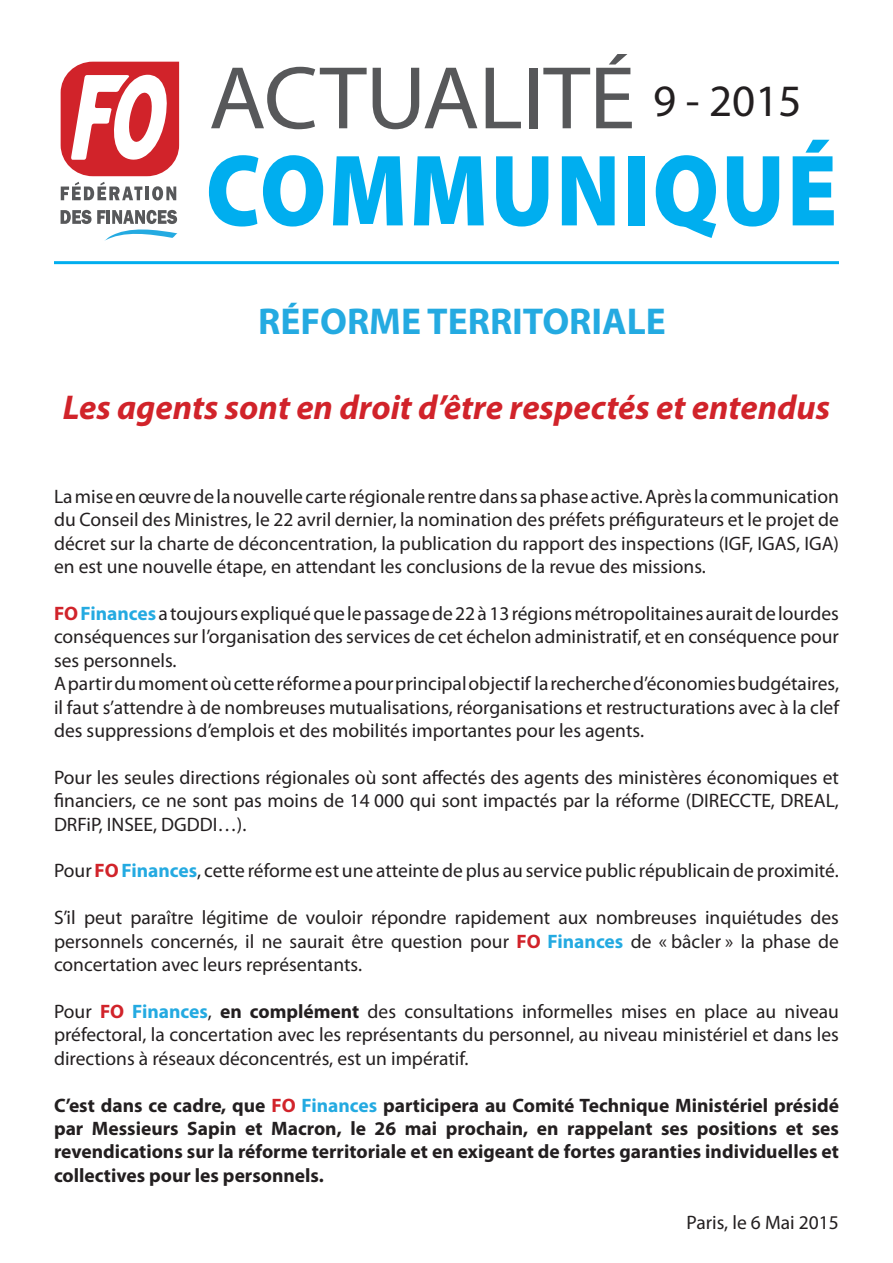
<style>
.page{position:relative;width:893px;height:1263px;background:#fff}
.page>*{position:absolute;margin:0;border:0;box-sizing:border-box;transform-origin:0 0}
.t1{font:45px "Myriad Pro";color:#231f20}
.Sans_interligne{font:700 37.5px "Myriad Pro";color:#24aae1}
.t2{font:italic 700 34.5px "Myriad Pro";color:#d1232a}
.Sans_interligne-2{font:19.5px/23.4px "Myriad Pro";color:#231f20;text-align:justify}
.Sans_interligne-3{font:700 19.5px/23.4px "Myriad Pro";color:#231f20;text-align:justify}
.s1{font-weight:700;color:#d1232a}
.s2{font-weight:700;color:#24aae1}
.s3{font-weight:700}
.s4{color:#d1232a}
.s5{color:#24aae1}
</style>
<div class="page">
<svg style="left:211px;top:67px;width:156px;height:62px"></svg>
<svg style="left:373px;top:68px;width:104px;height:61px"></svg>
<svg style="left:486px;top:68px;width:35px;height:60px"></svg>
<div style="left:529px;top:68px;width:8px;height:60px;background:#57585a"></div>
<svg style="left:543px;top:68px;width:47px;height:60px"></svg>
<svg style="left:596px;top:54px;width:36px;height:74px"></svg>
<svg style="left:209px;top:155px;width:114px;height:72px"></svg>
<svg style="left:333px;top:156px;width:70px;height:69px"></svg>
<svg style="left:414px;top:156px;width:70px;height:69px"></svg>
<svg style="left:496px;top:156px;width:52px;height:71px"></svg>
<svg style="left:562px;top:156px;width:53px;height:69px"></svg>
<div style="left:628px;top:156px;width:17px;height:69px;background:#00aeef"></div>
<svg style="left:656px;top:155px;width:60px;height:83px"></svg>
<svg style="left:727px;top:156px;width:52px;height:71px"></svg>
<svg style="left:793px;top:140px;width:41px;height:85px"></svg>
<hr style="left:54px;top:261px;width:785px;height:3px;background:#00aeef">
<svg style="left:61px;top:62px;width:118px;height:114px"></svg>
<svg style="left:61px;top:182px;width:81px;height:18px"></svg>
<hr style="left:145px;top:187px;width:4px;height:13px;background:#57585a">
<svg style="left:152px;top:186px;width:24px;height:14px"></svg>
<svg style="left:61px;top:210px;width:117px;height:31px"></svg>
<p class="t1" style="left:653px;top:73px;width:150px">9 - 2015</p>
<p class="Sans_interligne" style="left:258px;top:297px;width:409px">RÉFORME TERRITORIALE</p>
<p class="t2" style="left:63px;top:385px;width:769px">Les agents sont en droit d’être respectés et entendus</p>
<p class="Sans_interligne-2" style="left:54px;top:484px;width:786px">La mise en œuvre de la nouvelle carte régionale rentre dans sa phase active. Après la communication du Conseil des Ministres, le 22 avril dernier, la nomination des préfets préfigurateurs et le projet de décret sur la charte de déconcentration, la publication du rapport des inspections (IGF, IGAS, IGA) en est une nouvelle étape, en attendant les conclusions de la revue des missions.</p>
<p class="Sans_interligne-2" style="left:54px;top:601px;width:786px"><span class="s1">FO</span><span class="s2">Finances</span>a toujours expliqué que le passage de 22 à 13 régions métropolitaines aurait de lourdes conséquences sur l’organisation des services de cet échelon administratif, et en conséquence pour ses personnels.</p>
<p class="Sans_interligne-2" style="left:54px;top:672px;width:787px">A partir du moment où cette réforme a pour principal objectif la recherche d’économies budgétaires, il faut s’attendre à de nombreuses mutualisations, réorganisations et restructurations avec à la clef des suppressions d’emplois et des mobilités importantes pour les agents.</p>
<p class="Sans_interligne-2" style="left:54px;top:765px;width:786px">Pour les seules directions régionales où sont affectés des agents des ministères économiques et financiers, ce ne sont pas moins de 14 000 qui sont impactés par la réforme (DIRECCTE, DREAL, DRFiP, INSEE, DGDDI…).</p>
<p class="Sans_interligne-2" style="left:54px;top:859px;width:786px">Pour <span class="s1">FO</span><span class="s2">Finances</span>, cette réforme est une atteinte de plus au service public républicain de proximité.</p>
<p class="Sans_interligne-2" style="left:54px;top:906px;width:786px">S’il peut paraître légitime de vouloir répondre rapidement aux nombreuses inquiétudes des personnels concernés, il ne saurait être question pour <span class="s1">FO</span> <span class="s2">Finances</span> de « bâcler » la phase de concertation avec leurs représentants.</p>
<p class="Sans_interligne-2" style="left:54px;top:999px;width:786px">Pour <span class="s1">FO</span> <span class="s2">Finances</span>, <span class="s3">en complément</span> des consultations informelles mises en place au niveau préfectoral, la concertation avec les représentants du personnel, au niveau ministériel et dans les directions à réseaux déconcentrés, est un impératif.</p>
<p class="Sans_interligne-3" style="left:54px;top:1092px;width:787px">C’est dans ce cadre, que <span class="s4">FO</span> <span class="s5">Finances</span> participera au Comité Technique Ministériel présidé par Messieurs Sapin et Macron, le 26 mai prochain, en rappelant ses positions et ses revendications sur la réforme territoriale et en exigeant de fortes garanties individuelles et collectives pour les personnels.</p>
<p class="Sans_interligne-2" style="left:686px;top:1210px;width:154px">Paris, le 6 Mai 2015</p>
</div>
